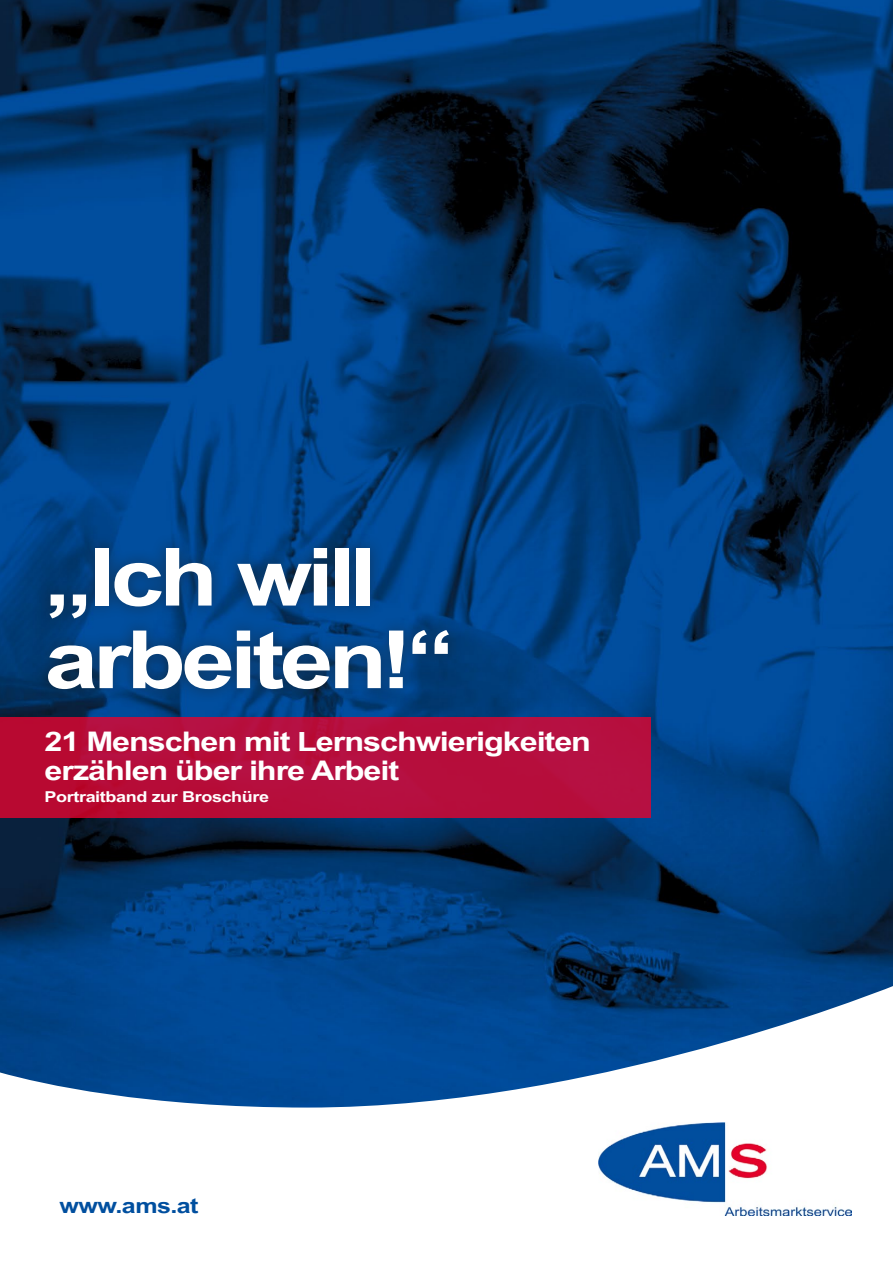
<style>
.page{position:relative;width:893px;height:1263px;background:#fff}
.page>*{position:absolute;margin:0;border:0;box-sizing:border-box;transform-origin:0 0}
.hl1{font:700 80.4px "AMS Euro";letter-spacing:-.06em;color:#fff}
.t1{font:700 27px "AMS Euro";letter-spacing:-.04em;color:#fff}
.p_CoverHyperlink{font:700 20.85px "AMS Euro";letter-spacing:-.025em;color:#004f9f}
.t2{font:700 15px "AMS Euro";letter-spacing:-.025em;color:#fff}
</style>
<div class="page">
<img style="left:0;top:0;width:893px;height:977px">
<svg style="left:0;top:977px;width:893px;height:239px"></svg>
<img style="left:599px;top:1122px;width:252px;height:93px">
<div style="left:33px;top:532px;width:430px;height:172px;background:#1d1d1b;opacity:.5"></div>
<div style="left:0;top:716px;width:651px;height:101px;background:#b60e3c"></div>
<h1 class="hl1" style="left:45px;top:533px;width:333px">„Ich will</h1>
<h1 class="hl1" style="left:45px;top:615px;width:411px">arbeiten!“</h1>
<p class="t1" style="left:45px;top:727px;width:548px">21 Menschen mit Lernschwierigkeiten</p>
<p class="t1" style="left:45px;top:755px;width:356px">erzählen über ihre Arbeit</p>
<p class="t2" style="left:45px;top:788px;width:226px">Portraitband zur Broschüre</p>
<p class="p_CoverHyperlink" style="left:59px;top:1194px;width:141px">www.ams.at</p>
</div>
